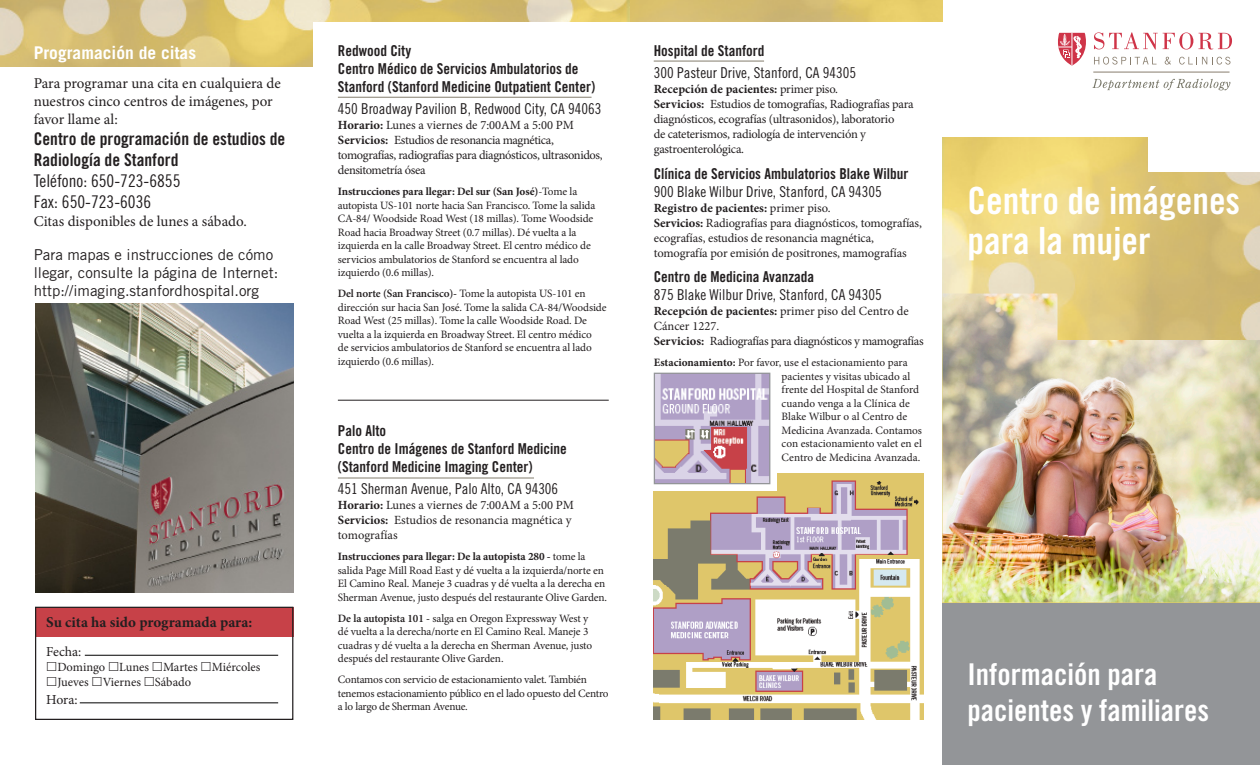
<style>
.page{position:relative;width:1260px;height:765px;background:#fff}
.page>*{position:absolute;margin:0;border:0;box-sizing:border-box;transform-origin:0 0}
.t1{font:37.5px/40px "Trade Gothic Bold Cond Twenty";color:#fff}
.t2{font:30px/36px "Trade Gothic Bold Cond Twenty";color:#fff}
.t3{font:17.5px/21px "Trade Gothic Bold Cond Twenty";color:#231f20}
.t4{font:17.5px "Trade Gothic Cond Eighteen";color:#231f20}
.t5{font:700 17.5px "Trade Gothic";color:#fff}
.t6{font:15px/18px "Trade Gothic Bold Cond Twenty";color:#231f20}
.t7{font:15px "Trade Gothic Cond Eighteen";color:#231f20}
.t8{font:15px/18px "Minion Pro";color:#231f20}
.t9{font:15px/18px "Trade Gothic";color:#231f20}
.t10{font:700 15px "Minion Pro";color:#231f20}
.t11{font:13.75px "Minion Pro";letter-spacing:-.005em;color:#231f20}
.t12{font:12.5px/15px "Minion Pro";letter-spacing:-.02em;color:#231f20}
.t13{font:12.5px/15px "Minion Pro";color:#231f20}
.t14{font:700 12.5px "Minion Pro";color:#231f20}
.t15{font:11.25px/13.5px "Minion Pro";letter-spacing:-.01em;color:#231f20}
.s1{font-weight:700}
.s2{font-weight:600}
.s3{font-weight:400}
</style>
<div class="page">
<img style="left:630px;top:0;width:312px;height:22px">
<img style="left:0;top:0;width:630px;height:66px">
<div style="left:313px;top:22px;width:629px;height:48px;background:#fff"></div>
<img style="left:942px;top:138px;width:318px;height:465px">
<div style="left:942px;top:603px;width:318px;height:162px;background:#939598"></div>
<div style="left:1149px;top:90px;width:111px;height:82px;background:#fff"></div>
<img style="left:942px;top:294px;width:318px;height:308px">
<img style="left:654px;top:473px;width:269px;height:247px">
<div style="left:631px;top:363px;width:146px;height:128px;background:#fff"></div>
<hr style="left:338px;top:478px;width:196px;height:1px;background:#847d6d">
<hr style="left:338px;top:97px;width:254px;height:1px;background:#847d6d">
<hr style="left:338px;top:400px;width:271px;height:1px;background:#231f20">
<img style="left:35px;top:304px;width:258px;height:289px">
<div style="left:35px;top:608px;width:258px;height:29px;background:#c74148"></div>
<div style="left:35px;top:607px;width:258px;height:113px;border:1px solid #231f20"></div>
<hr style="left:85px;top:655px;width:193px;height:1px;background:#000">
<hr style="left:80px;top:703px;width:198px;height:1px;background:#000">
<img style="left:656px;top:375px;width:112px;height:107px">
<div style="left:654px;top:373px;width:116px;height:111px;border:1px solid #939598"></div>
<hr style="left:654px;top:61px;width:110px;height:1px;background:#847d6d">
<hr style="left:1093px;top:72px;width:137px;height:1px;background:#887d6d">
<svg style="left:1058px;top:32px;width:174px;height:34px"></svg>
<svg style="left:1092px;top:79px;width:138px;height:11px"></svg>
<p class="t5" style="left:34px;top:42px;width:164px">Programación de citas</p>
<p class="t8" style="left:34px;top:74px;width:249px">Para programar una cita en cualquiera de nuestros cinco centros de imágenes, por favor llame al:</p>
<p class="t3" style="left:34px;top:128px;width:253px">Centro de programación de estudios de<br>Radiología de Stanford</p>
<p class="t4" style="left:34px;top:170px;width:148px">Teléfono: 650-723-6855</p>
<p class="t4" style="left:34px;top:191px;width:119px">Fax: 650-723-6036</p>
<p class="t8" style="left:34px;top:212px;width:215px">Citas disponibles de lunes a sábado.</p>
<p class="t9" style="left:34px;top:246px;width:246px">Para mapas e instrucciones de cómo llegar, consulte la página de Internet:</p>
<p class="t9" style="left:34px;top:282px;width:227px">http://imaging.stanfordhospital.org</p>
<p class="t10" style="left:46px;top:612px;width:208px">Su cita ha sido programada para:</p>
<p class="t11" style="left:46px;top:642px;width:37px">Fecha:</p>
<p class="t13" style="left:57px;top:659px;width:205px">Domingo Lunes Martes Miércoles<br>Jueves Viernes Sábado</p>
<p class="t11" style="left:46px;top:690px;width:33px">Hora:</p>
<p class="t6" style="left:338px;top:42px;width:75px">Redwood City</p>
<p class="t6" style="left:338px;top:60px;width:259px">Centro Médico de Servicios Ambulatorios de<br>Stanford (Stanford Medicine Outpatient Center)</p>
<p class="t7" style="left:338px;top:100px;width:265px">450 Broadway Pavilion B, Redwood City, CA 94063</p>
<p class="t13" style="left:338px;top:118px;width:238px"><span class="s1">Horario:</span> Lunes a viernes de 7:00AM a 5:00 PM</p>
<p class="t12" style="left:338px;top:133px;width:266px"><span class="s1">Servicios:</span> Estudios de resonancia magnética, tomografías, radiografías para diagnósticos, ultrasonidos, densitometría ósea</p>
<p class="t15" style="left:338px;top:185px;width:259px"><span class="s1">Instrucciones para llegar: Del sur (San José)</span>-Tome la autopista US-101 norte hacia San Francisco. Tome la salida CA-84/ Woodside Road West (18 millas). Tome Woodside Road hacia Broadway Street (0.7 millas). Dé vuelta a la izquierda en la calle Broadway Street. El centro médico de servicios ambulatorios de Stanford se encuentra al lado izquierdo (0.6 millas).</p>
<p class="t15" style="left:338px;top:287px;width:270px"><span class="s2">Del norte (San Francisco)-</span> Tome la autopista US-101 en dirección sur hacia San José. Tome la salida CA-84/Woodside Road West (25 millas). Tome la calle Woodside Road. De vuelta a la izquierda en Broadway Street. El centro médico<br>de servicios ambulatorios de Stanford se encuentra al lado izquierdo (0.6 millas).</p>
<p class="t6" style="left:338px;top:422px;width:50px">Palo Alto</p>
<p class="t6" style="left:338px;top:440px;width:231px">Centro de Imágenes de Stanford Medicine</p>
<p class="t6" style="left:338px;top:458px;width:196px">(Stanford Medicine Imaging Center)</p>
<p class="t7" style="left:338px;top:480px;width:222px">451 Sherman Avenue, Palo Alto, CA 94306</p>
<p class="t13" style="left:338px;top:498px;width:238px"><span class="s1">Horario:</span> Lunes a viernes de 7:00AM a 5:00 PM</p>
<p class="t13" style="left:338px;top:513px;width:235px"><span class="s1">Servicios:</span> Estudios de resonancia magnética y tomografías</p>
<p class="t15" style="left:338px;top:550px;width:271px"><span class="s1">Instrucciones para llegar: De la autopista 280 -</span> tome la salida Page Mill Road East y dé vuelta a la izquierda/norte en El Camino Real. Maneje 3 cuadras y dé vuelta a la derecha en Sherman Avenue, justo después del restaurante Olive Garden.</p>
<p class="t15" style="left:338px;top:611px;width:256px"><span class="s2">De la autopista 101 -</span> salga en Oregon Expressway West y dé vuelta a la derecha/norte en El Camino Real. Maneje 3 cuadras y dé vuelta a la derecha en Sherman Avenue, justo después del restaurante Olive Garden.</p>
<p class="t15" style="left:338px;top:673px;width:272px">Contamos con servicio de estacionamiento valet. También tenemos estacionamiento público en el lado opuesto del Centro a lo largo de Sherman Avenue.</p>
<p class="t6" style="left:654px;top:42px;width:112px">Hospital de Stanford</p>
<p class="t7" style="left:654px;top:64px;width:204px">300 Pasteur Drive, Stanford, CA 94305</p>
<p class="t14" style="left:654px;top:80px;width:186px">Recepción de pacientes: <span class="s3">primer piso.</span></p>
<p class="t12" style="left:654px;top:97px;width:261px"><span class="s1">Servicios:</span> Estudios de tomografías, Radiografías para diagnósticos, ecografías (ultrasonidos), laboratorio<br>de cateterismos, radiología de intervención y gastroenterológica.</p>
<p class="t6" style="left:654px;top:164px;width:256px">Clínica de Servicios Ambulatorios Blake Wilbur</p>
<p class="t7" style="left:654px;top:182px;width:230px">900 Blake Wilbur Drive, Stanford, CA 94305</p>
<p class="t14" style="left:654px;top:199px;width:178px">Registro de pacientes: <span class="s3">primer piso.</span></p>
<p class="t12" style="left:654px;top:215px;width:270px"><span class="s1">Servicios:</span> Radiografías para diagnósticos, tomografías, ecografías, estudios de resonancia magnética, tomografía por emisión de positrones, mamografías</p>
<p class="t6" style="left:654px;top:268px;width:162px">Centro de Medicina Avanzada</p>
<p class="t7" style="left:654px;top:286px;width:230px">875 Blake Wilbur Drive, Stanford, CA 94305</p>
<p class="t13" style="left:654px;top:304px;width:257px"><span class="s1">Recepción de pacientes:</span> primer piso del Centro de<br>Cáncer 1227.</p>
<p class="t12" style="left:654px;top:334px;width:271px"><span class="s1">Servicios:</span> Radiografías para diagnósticos y mamografías</p>
<p class="t15" style="left:782px;top:356px;width:142px;text-indent:-128px"><span class="s1">Estacionamiento:</span> Por favor, use el estacionamiento para pacientes y visitas ubicado al frente del Hospital de Stanford cuando venga a la Clínica de Blake Wilbur o al Centro de Medicina Avanzada. Contamos con estacionamiento valet en el Centro de Medicina Avanzada.</p>
<p class="t1" style="left:968px;top:180px;width:274px">Centro de imágenes para la mujer</p>
<p class="t2" style="left:968px;top:657px;width:243px">Información para pacientes y familiares</p>
</div>
